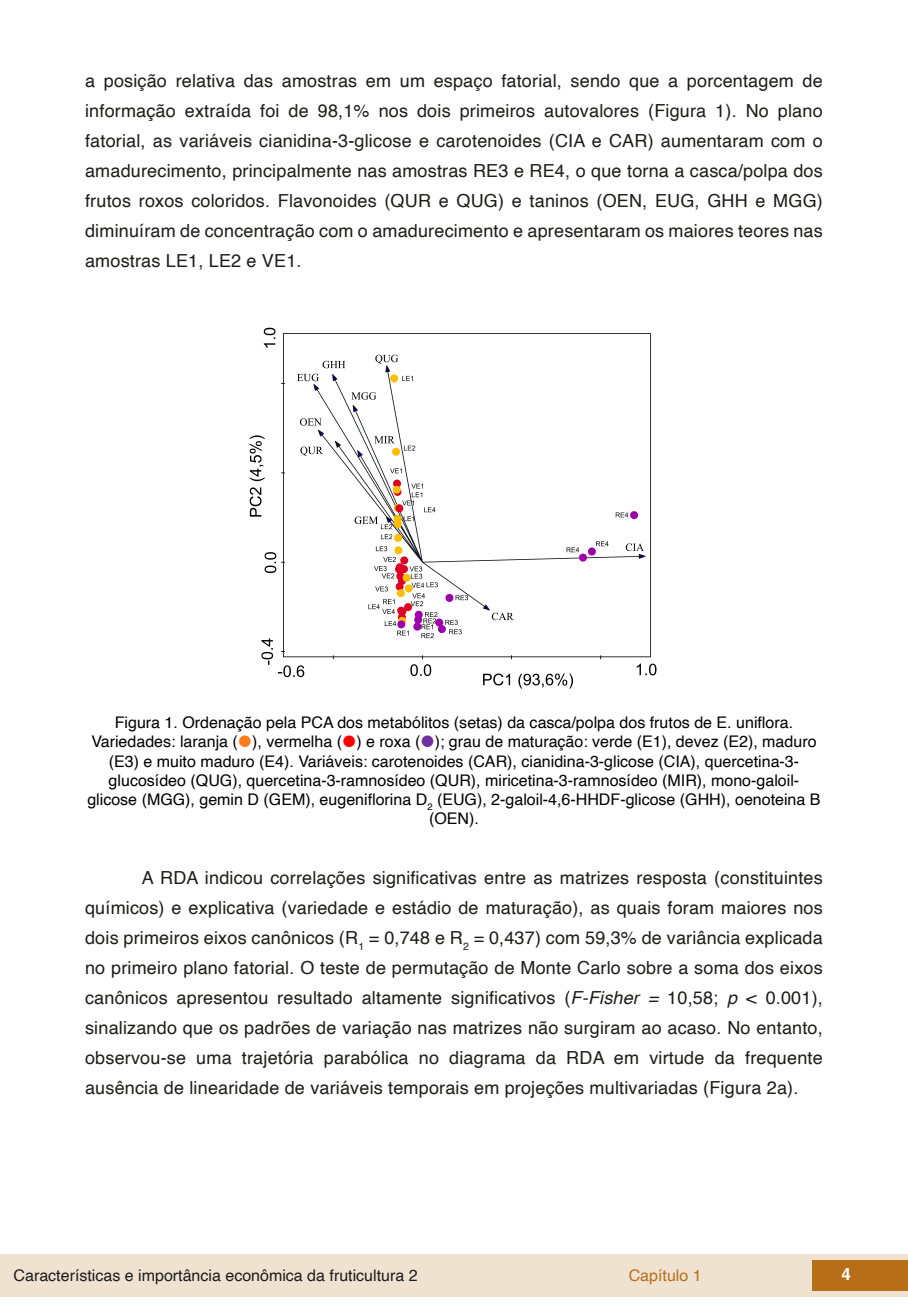
<style>
.page{position:relative;width:908px;height:1304px;background:#fff}
.page>*{position:absolute;margin:0;border:0;box-sizing:border-box;transform-origin:0 0}
.t1{font:18px/30px "Helvetica";letter-spacing:.01em;color:#1d1d1b;text-align:justify}
.t2{font:700 16.8px "Helvetica";color:#fff}
.t3{font:16px/19.2px "Helvetica";color:#000;text-align:center}
.t4{font:16px "Helvetica";color:#1d1d1b}
.t5{font:16px "Helvetica";color:#b66e19}
.s1{font-style:italic}
</style>
<div class="page">
<div style="left:0;top:1254px;width:906px;height:43px;background:#f0e2d1"></div>
<div style="left:812px;top:1261px;width:95px;height:30px;background:#b66e19"></div>
<img style="left:249px;top:327px;width:408px;height:362px">
<p class="t1" style="left:85px;top:66px;width:739px">a posição relativa das amostras em um espaço fatorial, sendo que a porcentagem de informação extraída foi de 98,1% nos dois primeiros autovalores (Figura 1). No plano fatorial, as variáveis cianidina-3-glicose e carotenoides (CIA e CAR) aumentaram com o amadurecimento, principalmente nas amostras RE3 e RE4, o que torna a casca/polpa dos frutos roxos coloridos. Flavonoides (QUR e QUG) e taninos (OEN, EUG, GHH e MGG) diminuíram de concentração com o amadurecimento e apresentaram os maiores teores nas amostras LE1, LE2 e VE1.</p>
<p class="t3" style="left:87px;top:714px;width:734px">Figura 1. Ordenação pela PCA dos metabólitos (setas) da casca/polpa dos frutos de E. uniflora.<br>Variedades: laranja ( ), vermelha ( ) e roxa ( ); grau de maturação: verde (E1), devez (E2), maduro (E3) e muito maduro (E4). Variáveis: carotenoides (CAR), cianidina-3-glicose (CIA), quercetina-3- glucosídeo (QUG), quercetina-3-ramnosídeo (QUR), miricetina-3-ramnosídeo (MIR), mono-galoil&shy;glicose (MGG), gemin D (GEM), eugeniflorina D<sub>2</sub> (EUG), 2-galoil-4,6-HHDF-glicose (GHH), oenoteina B (OEN).</p>
<p class="t1" style="left:85px;top:863px;width:738px;text-indent:57px">A RDA indicou correlações significativas entre as matrizes resposta (constituintes químicos) e explicativa (variedade e estádio de maturação), as quais foram maiores nos dois primeiros eixos canônicos (R<sub>1</sub> = 0,748 e R<sub>2</sub> = 0,437) com 59,3% de variância explicada no primeiro plano fatorial. O teste de permutação de Monte Carlo sobre a soma dos eixos canônicos apresentou resultado altamente significativos (<span class="s1">F-Fisher =</span> 10,58; <span class="s1">p</span> &lt; 0.001), sinalizando que os padrões de variação nas matrizes não surgiram ao acaso. No entanto, observou-se uma trajetória parabólica no diagrama da RDA em virtude da frequente ausência de linearidade de variáveis temporais em projeções multivariadas (Figura 2a).</p>
<p class="t4" style="left:14px;top:1263px;width:405px">Características e importância econômica da fruticultura 2</p>
<p class="t5" style="left:628px;top:1263px;width:74px">Capítulo 1</p>
<p class="t2" style="left:841px;top:1264px;width:11px">4</p>
</div>
